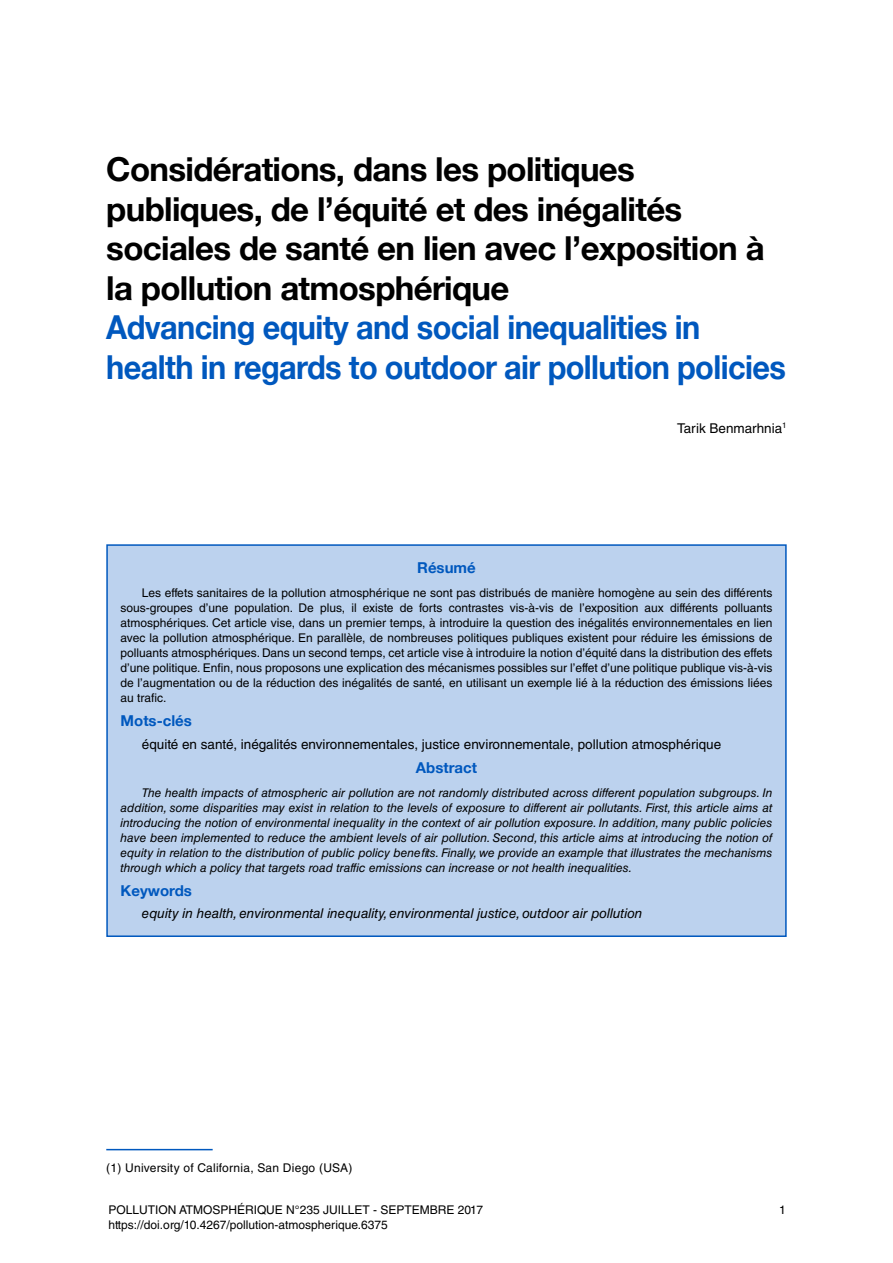
<style>
.page{position:relative;width:893px;height:1263px;background:#fff}
.page>*{position:absolute;margin:0;border:0;box-sizing:border-box;transform-origin:0 0}
.Titre{font:700 33px/39.6px "Helvetica Neue";letter-spacing:-.02em;color:#000}
.Title__en{font:700 33px/39.6px "Helvetica Neue";letter-spacing:-.02em;color:#0058be;scale:.93 1}
.Mots_Clés_titre{font:700 15px "Helvetica Neue";color:#0058be}
.Résumé_titre{font:700 15px "Helvetica Neue";color:#0058be}
.Mots_Clés{font:13.5px "Helvetica LT Std";color:#000}
.keywords{font:italic 13.5px "Helvetica LT Std";color:#000}
.Auteur{font:13.5px "Helvetica LT Std";color:#000}
.Resume{font:12px/15px "Helvetica LT Std";color:#000;text-align:justify}
.Abstract{font:italic 12px/15px "Helvetica LT Std";color:#000;text-align:justify}
.Description_Auteur{font:12px "Helvetica LT Std";letter-spacing:.02em;color:#000}
</style>
<div class="page">
<div style="left:107px;top:545px;width:679px;height:391px;background:#bcd2ee"></div>
<div style="left:106px;top:544px;width:681px;height:393px;border:2px solid #0058be"></div>
<hr style="left:106px;top:1149px;width:107px;height:1px;background:#0058be">
<p class="Titre" style="left:106px;top:149px;width:660px">Considérations, dans les politiques publiques, de l’équité et des inégalités sociales de santé en lien avec l’exposition à la pollution atmosphérique</p>
<p class="Title__en" style="left:106px;top:307px;width:732px">Advancing equity and social inequalities in health in regards to outdoor air pollution policies</p>
<p class="Auteur" style="left:677px;top:420px;width:111px">Tarik Benmarhnia<sup>1</sup></p>
<p class="Résumé_titre" style="left:417px;top:559px;width:60px">Résumé</p>
<p class="Resume" style="left:121px;top:585px;width:653px;text-indent:21px">Les effets sanitaires de la pollution atmosphérique ne sont pas distribués de manière homogène au sein des différents sous-groupes d’une population. De plus, il existe de forts contrastes vis-à-vis de l’exposition aux différents polluants atmosphériques. Cet article vise, dans un premier temps, à introduire la question des inégalités environnementales en lien avec la pollution atmosphérique. En parallèle, de nombreuses politiques publiques existent pour réduire les émissions de polluants atmosphériques. Dans un second temps, cet article vise à introduire la notion d’équité dans la distribution des effets d’une politique. Enfin, nous proposons une explication des mécanismes possibles sur l’effet d’une politique publique vis-à-vis de l’augmentation ou de la réduction des inégalités de santé, en utilisant un exemple lié à la réduction des émissions liées au trafic.</p>
<p class="Mots_Clés_titre" style="left:121px;top:712px;width:73px">Mots-clés</p>
<p class="Mots_Clés" style="left:142px;top:736px;width:581px">équité en santé, inégalités environnementales, justice environnementale, pollution atmosphérique</p>
<p class="Résumé_titre" style="left:416px;top:758px;width:63px">Abstract</p>
<p class="Abstract" style="left:121px;top:785px;width:653px;text-indent:21px">The health impacts of atmospheric air pollution are not randomly distributed across different population subgroups. In addition, some disparities may exist in relation to the levels of exposure to different air pollutants. First, this article aims at introducing the notion of environmental inequality in the context of air pollution exposure. In addition, many public policies have been implemented to reduce the ambient levels of air pollution. Second, this article aims at introducing the notion of equity in relation to the distribution of public policy benefits. Finally, we provide an example that illustrates the mechanisms through which a policy that targets road traffic emissions can increase or not health inequalities.</p>
<p class="Mots_Clés_titre" style="left:121px;top:881px;width:73px">Keywords</p>
<p class="keywords" style="left:142px;top:906px;width:502px">equity in health, environmental inequality, environmental justice, outdoor air pollution</p>
<p class="Description_Auteur" style="left:106px;top:1160px;width:248px">(1) University of California, San Diego (USA)</p>
<p class="Resume" style="left:108px;top:1202px;width:376px">POLLUTION ATMOSPHÉRIQUE N°235 JUILLET - SEPTEMBRE 2017</p>
<p class="Resume" style="left:779px;top:1202px;width:8px">1</p>
<p class="Resume" style="left:108px;top:1217px;width:281px">https://doi.org/10.4267/pollution-atmospherique.6375</p>
</div>
